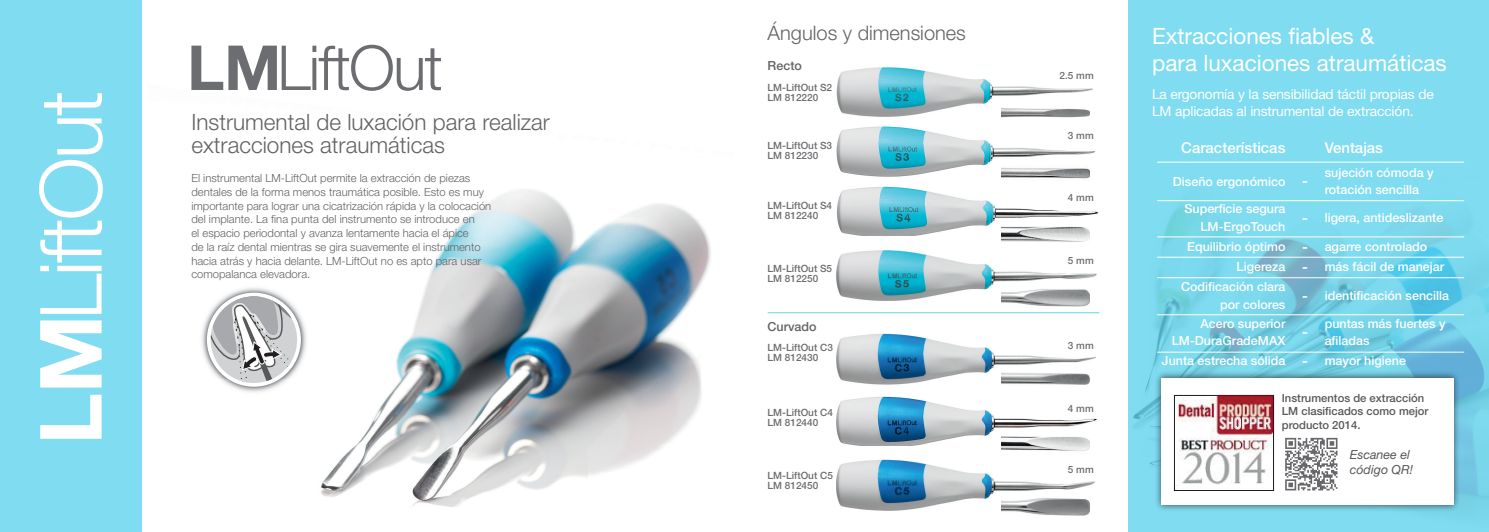
<style>
.page{position:relative;width:1489px;height:532px;background:#fff}
.page>*{position:absolute;margin:0;border:0;box-sizing:border-box;transform-origin:0 0}
.t1{font:300 22.5px/23.8px "Helvetica Neue LT Pro";color:#636366}
.t2{font:22.5px/27px "Helvetica Neue LT Pro";color:#fff}
.t3{font:300 20px "Helvetica Neue LT Pro";color:#636366}
.t4{font:500 15px "Helvetica Neue LT Pro";color:#fff}
.t5{font:13.75px/16.5px "Helvetica Neue LT Pro";letter-spacing:-.01em;color:#fff}
.t6{font:500 12.5px/17.5px "Helvetica Neue LT Pro";color:#fff}
.t7{font:italic 12.5px/15px "Helvetica Neue LT Pro";color:#57585a}
.t8{font:500 12.5px "Helvetica Neue LT Pro";color:#636366}
.t9{font:300 11.25px/13.8px "Helvetica Neue LT Pro";color:#636366}
.t10{font:500 11.25px/13.5px "Helvetica Neue LT Pro";color:#57585a}
.t11{font:500 10px/10px "Helvetica Neue LT Pro";color:#6c6d70}
.s1{font-size:15px}
</style>
<div class="page">
<img style="left:837px;top:186px;width:262px;height:49px">
<img style="left:321px;top:44px;width:390px;height:463px">
<img style="left:202px;top:288px;width:104px;height:104px">
<svg style="left:207px;top:292px;width:94px;height:94px"></svg>
<svg style="left:211px;top:296px;width:86px;height:87px"></svg>
<div style="left:0;top:0;width:142px;height:531px;background:#80dcf1"></div>
<svg style="left:40px;top:394px;width:62px;height:44px"></svg>
<svg style="left:40px;top:320px;width:62px;height:67px"></svg>
<svg style="left:39px;top:160px;width:64px;height:154px"></svg>
<svg style="left:44px;top:93px;width:59px;height:61px"></svg>
<img style="left:836px;top:459px;width:259px;height:53px">
<img style="left:1001px;top:495px;width:88px;height:21px">
<img style="left:836px;top:396px;width:260px;height:49px">
<img style="left:1001px;top:428px;width:88px;height:23px">
<img style="left:836px;top:333px;width:259px;height:52px">
<img style="left:1001px;top:368px;width:92px;height:17px">
<img style="left:836px;top:250px;width:261px;height:54px">
<img style="left:1001px;top:283px;width:88px;height:24px">
<img style="left:1001px;top:219px;width:88px;height:23px">
<img style="left:836px;top:126px;width:259px;height:51px">
<img style="left:1001px;top:159px;width:88px;height:20px">
<img style="left:836px;top:67px;width:256px;height:50px">
<img style="left:1001px;top:100px;width:88px;height:18px">
<svg style="left:1128px;top:0;width:360px;height:531px;background:#7cd7ed"></svg>
<div style="left:1153px;top:370px;width:307px;height:141px;background:#231f20;opacity:.75"></div>
<div style="left:1160px;top:377px;width:293px;height:127px;background:#fff"></div>
<img style="left:1173px;top:394px;width:100px;height:96px">
<img style="left:1285px;top:437px;width:53px;height:54px">
<hr style="left:767px;top:312px;width:332px;height:1px;background:#00bae4">
<svg style="left:191px;top:45px;width:250px;height:46px"></svg>
<hr style="left:1157px;top:162px;width:306px;height:1px;background:#fff">
<hr style="left:1157px;top:200px;width:306px;height:1px;background:#fff">
<hr style="left:1157px;top:236px;width:306px;height:1px;background:#fff">
<hr style="left:1157px;top:257px;width:306px;height:1px;background:#fff">
<hr style="left:1157px;top:277px;width:306px;height:1px;background:#fff">
<hr style="left:1157px;top:314px;width:306px;height:1px;background:#fff">
<hr style="left:1157px;top:352px;width:306px;height:1px;background:#fff">
<h1 class="t1" style="left:191px;top:109px;width:360px">Instrumental de luxación para realizar extracciones atraumáticas</h1>
<p class="t9" style="left:191px;top:171px;width:301px">El instrumental LM-LiftOut permite la extracción de piezas dentales de la forma menos traumática posible. Esto es muy importante para lograr una cicatrización rápida y la colocación del implante. La fina punta del instrumento se introduce en<br>el espacio periodontal y avanza lentamente hacia el ápice<br>de la raíz dental mientras se gira suavemente el instrumento hacia atrás y hacia delante. LM-LiftOut no es apto para usar comopalanca elevadora.</p>
<h2 class="t3" style="left:767px;top:20px;width:200px">Ángulos y dimensiones</h2>
<p class="t8" style="left:767px;top:58px;width:36px">Recto</p>
<p class="t11" style="left:767px;top:83px;width:66px">LM-LiftOut S2<br>LM 812220</p>
<p class="t11" style="left:767px;top:140px;width:66px">LM-LiftOut S3<br>LM 812230</p>
<p class="t11" style="left:767px;top:201px;width:66px">LM-LiftOut S4<br>LM 812240</p>
<p class="t11" style="left:767px;top:263px;width:66px">LM-LiftOut S5<br>LM 812250</p>
<p class="t8" style="left:767px;top:319px;width:51px">Curvado</p>
<p class="t11" style="left:1059px;top:70px;width:36px">2.5 mm</p>
<p class="t11" style="left:1067px;top:130px;width:27px">3 mm</p>
<p class="t11" style="left:1067px;top:192px;width:27px">4 mm</p>
<p class="t11" style="left:1067px;top:255px;width:27px">5 mm</p>
<p class="t11" style="left:767px;top:342px;width:67px">LM-LiftOut C3<br>LM 812430</p>
<p class="t11" style="left:1067px;top:340px;width:27px">3 mm</p>
<p class="t11" style="left:767px;top:407px;width:67px">LM-LiftOut C4<br>LM 812440</p>
<p class="t11" style="left:767px;top:469px;width:67px">LM-LiftOut C5<br>LM 812450</p>
<p class="t11" style="left:1067px;top:403px;width:27px">4 mm</p>
<p class="t11" style="left:1067px;top:464px;width:27px">5 mm</p>
<h1 class="t2" style="left:1152px;top:22px;width:296px">Extracciones fiables &amp;<br>para luxaciones atraumáticas</h1>
<p class="t5" style="left:1152px;top:86px;width:283px">La ergonomía y la sensibilidad táctil propias de<br>LM aplicadas al instrumental de extracción.</p>
<h3 class="t4" style="left:1181px;top:138px;width:106px">Características</h3>
<h3 class="t4" style="left:1324px;top:138px;width:60px">Ventajas</h3>
<p class="t6" style="left:1172px;top:172px;width:137px">Diseño ergonómico <span class="s1">-</span></p>
<p class="t6" style="left:1324px;top:163px;width:110px">sujeción cómoda y rotación sencilla</p>
<p class="t6" style="left:1184px;top:200px;width:102px;text-align:right">Superficie segura<br>LM-ErgoTouch</p>
<p class="t6" style="left:1301px;top:208px;width:143px"><span class="s1">-</span> ligera, antideslizante</p>
<p class="t6" style="left:1187px;top:237px;width:241px">Equilibrio óptimo <span class="s1">-</span> agarre controlado</p>
<p class="t6" style="left:1236px;top:258px;width:209px">Ligereza <span class="s1">-</span> más fácil de manejar</p>
<p class="t6" style="left:1181px;top:278px;width:106px">Codificación clara</p>
<p class="t6" style="left:1219px;top:295px;width:67px">por colores</p>
<p class="t6" style="left:1301px;top:286px;width:148px"><span class="s1">-</span> identificación sencilla</p>
<p class="t6" style="left:1324px;top:314px;width:122px">puntas más fuertes y afiladas</p>
<p class="t6" style="left:1161px;top:351px;width:245px">Junta estrecha sólida <span class="s1">-</span> mayor higiene</p>
<p class="t10" style="left:1281px;top:391px;width:148px">Instrumentos de extracción<br>LM clasificados como mejor producto 2014.</p>
<p class="t7" style="left:1349px;top:446px;width:65px">Escanee el código QR!</p>
<p class="t6" style="left:1171px;top:314px;width:115px;text-align:right">Acero superior<br>LM-DuraGradeMAX</p>
<h3 class="t4" style="left:1301px;top:323px;width:7px">-</h3>
</div>
